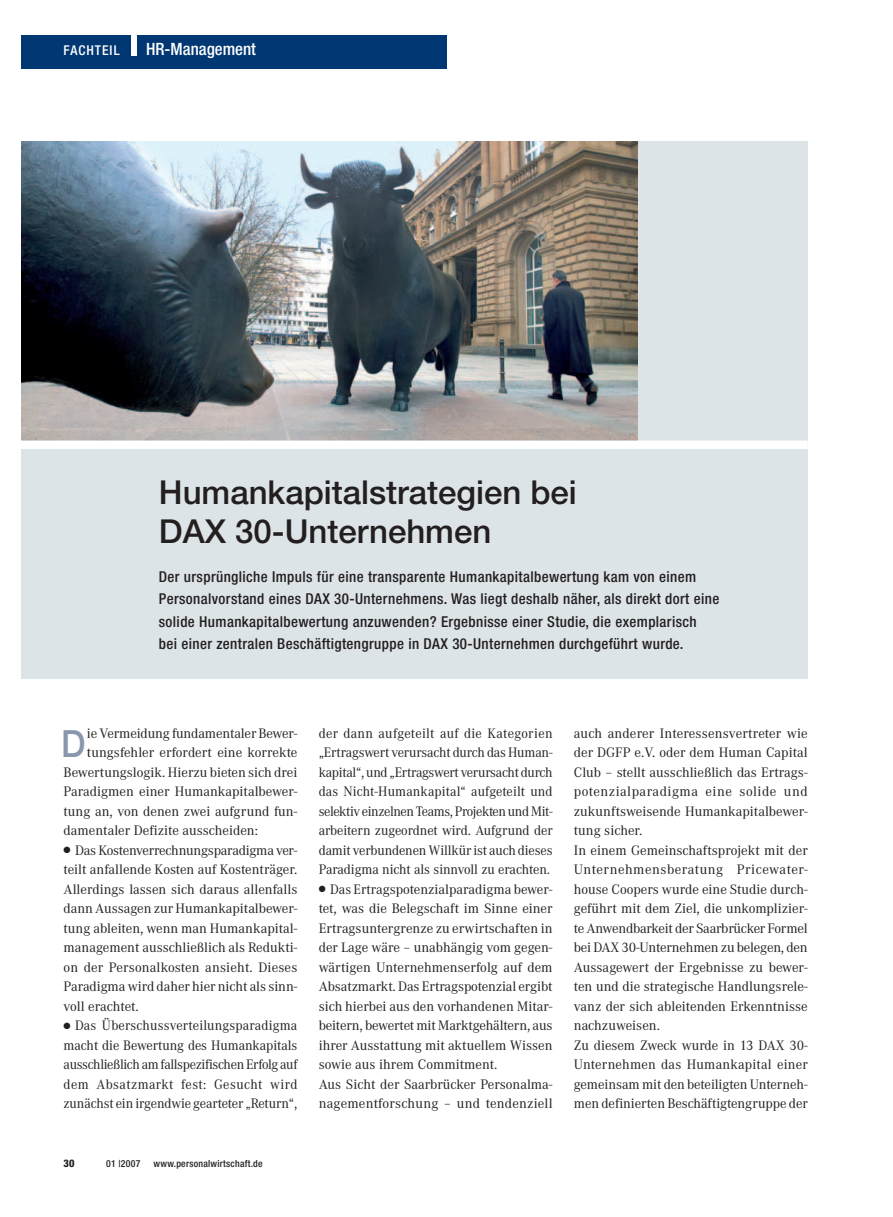
<style>
.page{position:relative;width:893px;height:1217px;background:#fff}
.page>*{position:absolute;margin:0;border:0;box-sizing:border-box;transform-origin:0 0}
.t1{font:500 37.5px "Helvetica Neue";color:#8897ad;scale:.9 1}
.t2{font:500 33px/39px "Helvetica Neue";color:#231f20}
.t3{font:500 condensed 16.95px "Helvetica Neue";color:#fff}
.t4{font:500 condensed 15px/22.5px "Helvetica Neue";letter-spacing:.025em;color:#231f20}
.t5{font:14.25px/19.5px "Corporate A";color:#231f20;text-align:justify}
.t6{font:500 condensed 13.5px "Helvetica Neue";letter-spacing:.075em;color:#fff}
.t7{font:800 condensed 10.5px "Helvetica Neue";color:#231f20}
.t8{font:500 condensed 9.75px "Helvetica Neue";letter-spacing:.025em;color:#231f20}
</style>
<div class="page">
<div style="left:21px;top:141px;width:787px;height:537px;background:#dde4e8"></div>
<img style="left:21px;top:141px;width:617px;height:299px">
<div style="left:21px;top:35px;width:425px;height:33px;background:#013874"></div>
<div style="left:131px;top:35px;width:5px;height:20px;background:#fff"></div>
<div style="left:6px;top:440px;width:802px;height:9px;background:#fff"></div>
<p class="t6" style="left:64px;top:46px;width:58px">FACHTEIL</p>
<p class="t3" style="left:146px;top:43px;width:111px">HR-Management</p>
<h2 class="t2" style="left:159px;top:475px;width:420px">Humankapitalstrategien bei<br>DAX 30-Unternehmen</h2>
<p class="t4" style="left:159px;top:566px;width:562px">Der ursprüngliche Impuls für eine transparente Humankapitalbewertung kam von einem Personalvorstand eines DAX 30-Unternehmens. Was liegt deshalb näher, als direkt dort eine solide Humankapitalbewertung anzuwenden? Ergebnisse einer Studie, die exemplarisch<br>bei einer zentralen Beschäftigtengruppe in DAX 30-Unternehmen durchgeführt wurde.</p>
<p class="t5" style="left:87px;top:724px;width:212px">ie Vermeidung fundamentaler Bewer-</p>
<p class="t5" style="left:87px;top:743px;width:212px">tungsfehler erfordert eine korrekte</p>
<p class="t5" style="left:64px;top:763px;width:235px">Bewertungslogik. Hierzu bieten sich drei</p>
<p class="t5" style="left:64px;top:782px;width:235px">Paradigmen einer Humankapitalbewer-</p>
<p class="t5" style="left:64px;top:802px;width:235px">tung an, von denen zwei aufgrund fun-</p>
<p class="t5" style="left:64px;top:821px;width:196px">damentaler Defizite ausscheiden:</p>
<p class="t5" style="left:64px;top:841px;width:235px">● Das Kostenverrechnungsparadigma ver&shy;teilt anfallende Kosten auf Kostenträger.<br>Allerdings lassen sich daraus allenfalls dann Aussagen zur Humankapitalbewer&shy;tung ableiten, wenn man Humankapital&shy;management ausschließlich als Redukti&shy;on der Personalkosten ansieht. Dieses Paradigma wird daher hier nicht als sinn&shy;voll erachtet.</p>
<p class="t5" style="left:64px;top:1016px;width:235px">● Das Überschussverteilungsparadigma macht die Bewertung des Humankapitals ausschließlich am fallspezifischen Erfolg auf dem Absatzmarkt fest: Gesucht wird zunächst ein irgendwie gearteter „Return“,</p>
<h1 class="t1" style="left:61px;top:730px;width:29px">D</h1>
<p class="t7" style="left:64px;top:1158px;width:12px">30</p>
<p class="t8" style="left:106px;top:1159px;width:36px">01 |2007</p>
<p class="t8" style="left:154px;top:1159px;width:111px">www.personalwirtschaft.de</p>
<p class="t5" style="left:319px;top:724px;width:235px">der dann aufgeteilt auf die Kategorien „Ertragswert verursacht durch das Human&shy;kapital“, und „Ertragswert verursacht durch das Nicht-Humankapital“ aufgeteilt und selektiv einzelnen Teams, Projekten und Mit&shy;arbeitern zugeordnet wird. Aufgrund der damit verbundenen Willkür ist auch dieses Paradigma nicht als sinnvoll zu erachten.</p>
<p class="t5" style="left:319px;top:880px;width:235px;text-align:left">● Das Ertragspotenzialparadigma bewer&shy;tet, was die Belegschaft im Sinne einer Ertragsuntergrenze zu erwirtschaften in der Lage wäre – unabhängig vom gegen&shy;wärtigen Unternehmenserfolg auf dem Absatzmarkt. Das Ertragspotenzial ergibt sich hierbei aus den vorhandenen Mitar&shy;beitern, bewertet mit Marktgehältern, aus ihrer Ausstattung mit aktuellem Wissen sowie aus ihrem Commitment.<br>Aus Sicht der Saarbrücker Personalma&shy;nagementforschung – und tendenziell</p>
<p class="t5" style="left:574px;top:724px;width:235px;text-align:left">auch anderer Interessensvertreter wie der DGFP e.V. oder dem Human Capital Club – stellt ausschließlich das Ertrags&shy;potenzialparadigma eine solide und zukunftsweisende Humankapitalbewer&shy;tung sicher.<br>In einem Gemeinschaftsprojekt mit der Unternehmensberatung Pricewater&shy;house Coopers wurde eine Studie durch&shy;geführt mit dem Ziel, die unkomplizier&shy;te Anwendbarkeit der Saarbrücker Formel bei DAX 30-Unternehmen zu belegen, den Aussagewert der Ergebnisse zu bewer&shy;ten und die strategische Handlungsrele&shy;vanz der sich ableitenden Erkenntnisse nachzuweisen.<br>Zu diesem Zweck wurde in 13 DAX 30- Unternehmen das Humankapital einer gemeinsam mit den beteiligten Unterneh&shy;men definierten Beschäftigtengruppe der</p>
</div>
